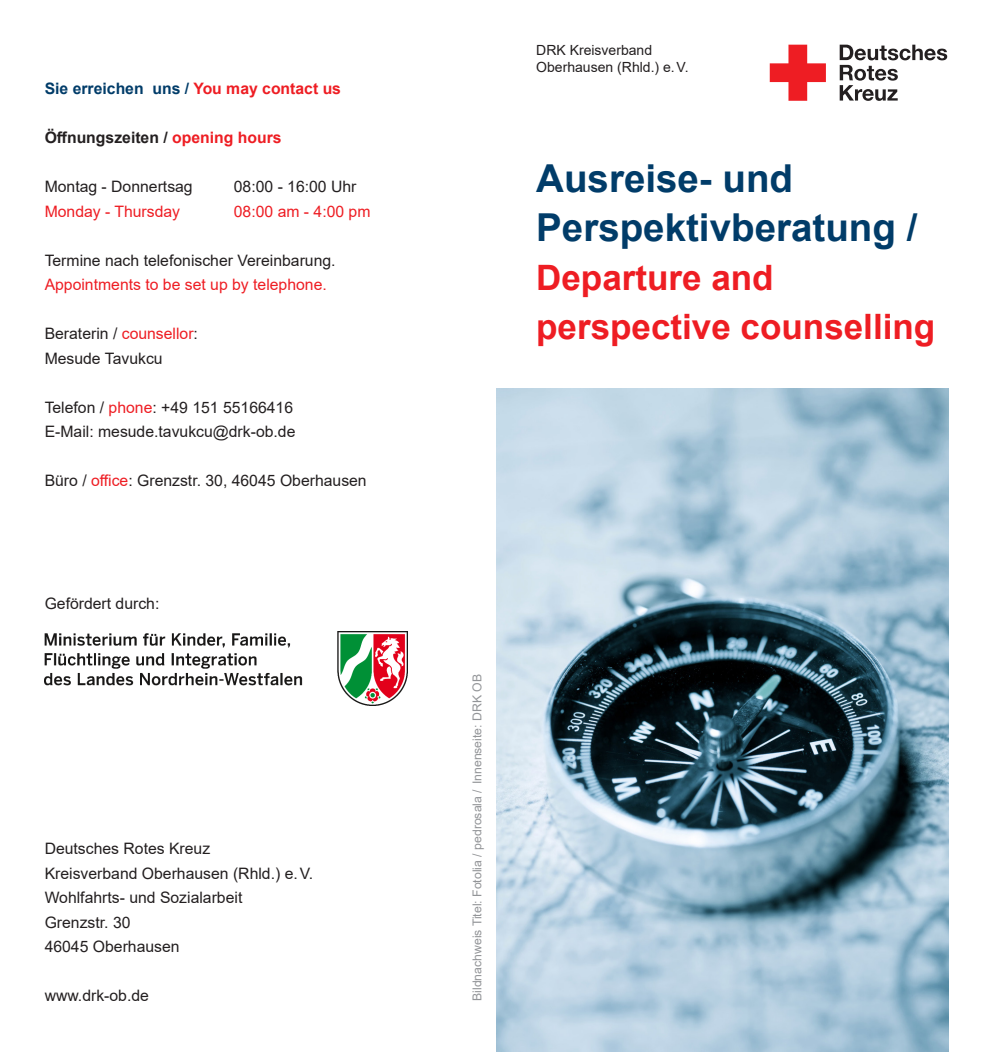
<style>
.page{position:relative;width:993px;height:1052px;background:#fff}
.page>*{position:absolute;margin:0;border:0;box-sizing:border-box;transform-origin:0 0}
.Headline{font:700 38.5px "Arial";color:#013c69}
.Headline-2{font:700 35px "Arial";color:#ee1d23}
.Fließtext_Innenseite{font:15.75px "Arial";color:#231f20}
.Fließtext_Innenseite-2{font:15.75px "Arial";color:#ee1d23}
.Fließtext_Innenseite-3{font:700 15.75px "Arial";color:#013c69}
.Fließtext_Innenseite-4{font:700 15.75px "Arial";color:#231f20}
.Absender{font:14px "Arial";color:#231f20}
.t1{font:12.25px "Arial";color:#939598}
.s1{color:#ee1d23}
</style>
<div class="page">
<img style="left:496px;top:388px;width:451px;height:664px">
<svg style="left:769px;top:45px;width:56px;height:56px"></svg>
<svg style="left:839px;top:45px;width:107px;height:56px"></svg>
<img style="left:45px;top:631px;width:362px;height:74px">
<p class="Fließtext_Innenseite-3" style="left:45px;top:78px;width:298px">Sie erreichen uns / <span class="s1">You may contact us</span></p>
<p class="Fließtext_Innenseite-4" style="left:45px;top:127px;width:238px">Öffnungszeiten / <span class="s1">opening hours</span></p>
<p class="Fließtext_Innenseite" style="left:45px;top:176px;width:149px">Montag - Donnertsag</p>
<p class="Fließtext_Innenseite" style="left:234px;top:176px;width:124px">08:00 - 16:00 Uhr</p>
<p class="Fließtext_Innenseite-2" style="left:45px;top:200px;width:137px">Monday - Thursday</p>
<p class="Fließtext_Innenseite-2" style="left:234px;top:200px;width:138px">08:00 am - 4:00 pm</p>
<p class="Fließtext_Innenseite" style="left:45px;top:249px;width:292px">Termine nach telefonischer Vereinbarung.</p>
<p class="Fließtext_Innenseite-2" style="left:45px;top:274px;width:283px">Appointments to be set up by telephone.</p>
<p class="Fließtext_Innenseite" style="left:45px;top:323px;width:155px">Beraterin / <span class="s1">counsellor</span>:</p>
<p class="Fließtext_Innenseite" style="left:45px;top:347px;width:119px">Mesude Tavukcu</p>
<p class="Fließtext_Innenseite" style="left:45px;top:396px;width:250px">Telefon / <span class="s1">phone</span>: +49 151 55166416</p>
<p class="Fließtext_Innenseite" style="left:45px;top:421px;width:252px">E-Mail: mesude.tavukcu@drk-ob.de</p>
<p class="Fließtext_Innenseite" style="left:45px;top:470px;width:323px">Büro / <span class="s1">office</span>: Grenzstr. 30, 46045 Oberhausen</p>
<p class="Fließtext_Innenseite" style="left:45px;top:592px;width:116px">Gefördert durch:</p>
<p class="Fließtext_Innenseite" style="left:45px;top:837px;width:167px">Deutsches Rotes Kreuz</p>
<p class="Fließtext_Innenseite" style="left:45px;top:862px;width:270px">Kreisverband Oberhausen (Rhld.) e.V.</p>
<p class="Fließtext_Innenseite" style="left:45px;top:886px;width:199px">Wohlfahrts- und Sozialarbeit</p>
<p class="Fließtext_Innenseite" style="left:45px;top:911px;width:87px">Grenzstr. 30</p>
<p class="Fließtext_Innenseite" style="left:45px;top:935px;width:136px">46045 Oberhausen</p>
<p class="Fließtext_Innenseite" style="left:45px;top:984px;width:106px">www.drk-ob.de</p>
<p class="Absender" style="left:536px;top:40px;width:117px">DRK Kreisverband</p>
<p class="Absender" style="left:536px;top:58px;width:154px">Oberhausen (Rhld.) e.V.</p>
<p class="Headline" style="left:536px;top:152px;width:258px">Ausreise- und</p>
<p class="Headline" style="left:536px;top:201px;width:382px">Perspektivberatung /</p>
<p class="Headline-2" style="left:536px;top:253px;width:239px">Departure and</p>
<p class="Headline-2" style="left:536px;top:302px;width:400px">perspective counselling</p>
<p class="t1" style="left:468px;top:1001px;width:328px;rotate:-90deg">Bildnachweis Titel: Fotolia / pedrosala / Innenseite: DRK OB</p>
</div>
